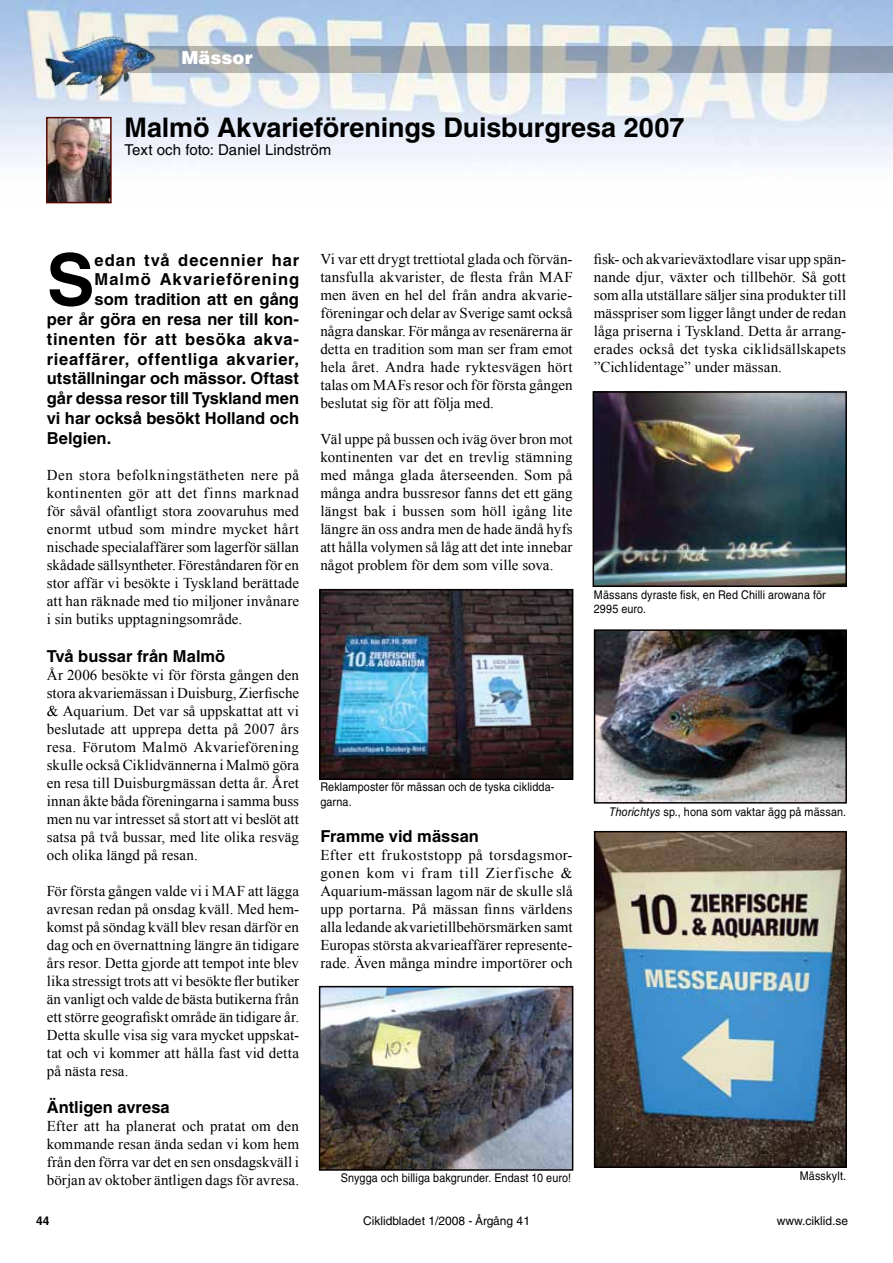
<style>
.page{position:relative;width:893px;height:1263px;background:#fff}
.page>*{position:absolute;margin:0;border:0;box-sizing:border-box;transform-origin:0 0}
.t1{font:700 71.7px "Helvetica LT Std";color:#000}
.t2{font:700 27px "Helvetica LT Std";letter-spacing:-.005em;color:#000}
.t3{font:900 18px "Helvetica LT Std";color:#fff}
.t4{font:700 16.5px "Helvetica LT Std";letter-spacing:.005em;color:#000}
.t5{font:700 16.5px "Helvetica LT Std";letter-spacing:.04em;color:#000}
.t6{font:700 16.5px "Helvetica LT Std";letter-spacing:.06em;color:#000}
.t7{font:700 16.5px "Helvetica LT Std";letter-spacing:.055em;color:#000}
.t8{font:15px/18px "Times New Roman";letter-spacing:.005em;color:#000;text-align:justify}
.t9{font:15px "Helvetica LT Std";letter-spacing:.005em;color:#000}
.t10{font:12px/14.4px "Helvetica LT Std";letter-spacing:.01em;color:#000;scale:.9 1}
.t11{font:12px "Helvetica LT Std";letter-spacing:.01em;color:#000}
.t12{font:700 12px "Helvetica LT Std";color:#000}
.s1{font-style:italic}
</style>
<div class="page">
<img style="left:0;top:0;width:893px;height:204px">
<svg style="left:160px;top:46px;width:733px;height:27px"></svg>
<img style="left:49px;top:120px;width:60px;height:80px">
<div style="left:46px;top:117px;width:66px;height:86px;border:2px solid #540701"></div>
<img style="left:33px;top:36px;width:127px;height:60px">
<img style="left:322px;top:592px;width:248px;height:185px">
<div style="left:319px;top:589px;width:254px;height:191px;border:2px solid #040000"></div>
<img style="left:322px;top:989px;width:248px;height:179px">
<div style="left:319px;top:986px;width:254px;height:185px;border:2px solid #040000"></div>
<img style="left:596px;top:394px;width:248px;height:190px">
<div style="left:593px;top:391px;width:254px;height:196px;border:2px solid #040000"></div>
<img style="left:597px;top:632px;width:247px;height:169px">
<div style="left:594px;top:629px;width:253px;height:175px;border:2px solid #040000"></div>
<img style="left:597px;top:834px;width:247px;height:331px">
<div style="left:594px;top:831px;width:253px;height:337px;border:2px solid #040000"></div>
<p class="t3" style="left:181px;top:46px;width:73px">Mässor</p>
<h2 class="t2" style="left:124px;top:111px;width:562px">Malmö Akvarieförenings Duisburgresa 2007</h2>
<p class="t9" style="left:124px;top:141px;width:209px">Text och foto: Daniel Lindström</p>
<h1 class="t1" style="left:47px;top:236px;width:49px">S</h1>
<p class="t7" style="left:95px;top:250px;width:206px">edan två decennier har</p>
<p class="t6" style="left:95px;top:269px;width:206px">Malmö Akvarieförening</p>
<p class="t4" style="left:95px;top:289px;width:206px">som tradition att en gång</p>
<p class="t4" style="left:47px;top:309px;width:254px">per år göra en resa ner till kon-</p>
<p class="t5" style="left:47px;top:329px;width:254px">tinenten för att besöka akva-</p>
<p class="t5" style="left:47px;top:349px;width:254px">rieaffärer, offentliga akvarier,</p>
<p class="t4" style="left:47px;top:368px;width:254px">utställningar och mässor. Oftast</p>
<p class="t4" style="left:47px;top:388px;width:254px">går dessa resor till Tyskland men</p>
<p class="t4" style="left:47px;top:408px;width:254px">vi har också besökt Holland och</p>
<p class="t4" style="left:47px;top:428px;width:66px">Belgien.</p>
<p class="t8" style="left:47px;top:465px;width:254px">Den stora befolkningstätheten nere på kontinenten gör att det finns marknad för såväl ofantligt stora zoovaruhus med enormt utbud som mindre mycket hårt nischade specialaffärer som lagerför sällan skådade sällsyntheter. Föreståndaren för en stor affär vi besökte i Tyskland berättade att han räknade med tio miljoner invånare i sin butiks upptagningsområde.</p>
<p class="t4" style="left:47px;top:646px;width:180px">Två bussar från Malmö</p>
<p class="t8" style="left:47px;top:665px;width:254px">År 2006 besökte vi för första gången den stora akvariemässan i Duisburg, Zierfische &amp; Aquarium. Det var så uppskattat att vi beslutade att upprepa detta på 2007 års resa. Förutom Malmö Akvarieförening skulle också Ciklidvännerna i Malmö göra en resa till Duisburgmässan detta år. Året innan åkte båda föreningarna i samma buss men nu var intresset så stort att vi beslöt att satsa på två bussar, med lite olika resväg och olika längd på resan.</p>
<p class="t8" style="left:47px;top:881px;width:254px">För första gången valde vi i MAF att lägga avresan redan på onsdag kväll. Med hem&shy;komst på söndag kväll blev resan därför en dag och en övernattning längre än tidigare års resor. Detta gjorde att tempot inte blev lika stressigt trots att vi besökte fler butiker än vanligt och valde de bästa butikerna från ett större geografiskt område än tidigare år.<br>Detta skulle visa sig vara mycket uppskat&shy;tat och vi kommer att hålla fast vid detta på nästa resa.</p>
<p class="t4" style="left:47px;top:1097px;width:125px">Äntligen avresa</p>
<p class="t8" style="left:47px;top:1117px;width:254px">Efter att ha planerat och pratat om den kommande resan ända sedan vi kom hem från den förra var det en sen onsdagskväll i början av oktober äntligen dags för avresa.</p>
<p class="t8" style="left:320px;top:250px;width:254px">Vi var ett drygt trettiotal glada och förvän&shy;tansfulla akvarister, de flesta från MAF men även en hel del från andra akvarie&shy;föreningar och delar av Sverige samt också några danskar. För många av resenärerna är detta en tradition som man ser fram emot hela året. Andra hade ryktesvägen hört talas om MAFs resor och för första gången beslutat sig för att följa med.</p>
<p class="t8" style="left:320px;top:430px;width:254px">Väl uppe på bussen och iväg över bron mot kontinenten var det en trevlig stämning med många glada återseenden. Som på många andra bussresor fanns det ett gäng längst bak i bussen som höll igång lite längre än oss andra men de hade ändå hyfs att hålla volymen så låg att det inte innebar något problem för dem som ville sova.</p>
<p class="t10" style="left:320px;top:780px;width:262px">Reklamposter för mässan och de tyska ciklidda&shy;garna.</p>
<p class="t4" style="left:320px;top:826px;width:160px">Framme vid mässan</p>
<p class="t8" style="left:320px;top:846px;width:254px">Efter ett frukoststopp på torsdagsmor&shy;gonen kom vi fram till Zierfische &amp; Aquarium-mässan lagom när de skulle slå upp portarna. På mässan finns världens alla ledande akvarietillbehörsmärken samt Europas största akvarieaffärer represente&shy;rade. Även många mindre importörer och</p>
<p class="t10" style="left:341px;top:1170px;width:257px">Snygga och billiga bakgrunder. Endast 10 euro!</p>
<p class="t8" style="left:594px;top:250px;width:254px">fisk- och akvarieväxtodlare visar upp spän&shy;nande djur, växter och tillbehör. Så gott som alla utställare säljer sina produkter till mässpriser som ligger långt under de redan låga priserna i Tyskland. Detta år arrang&shy;erades också det tyska ciklidsällskapets ”Cichlidentage” under mässan.</p>
<p class="t10" style="left:594px;top:587px;width:259px">Mässans dyraste fisk, en Red Chilli arowana för<br>2995 euro.</p>
<p class="t10" style="left:610px;top:805px;width:264px"><span class="s1">Thorichtys</span> sp., hona som vaktar ägg på mässan.</p>
<p class="t10" style="left:800px;top:1169px;width:53px">Mässkylt.</p>
<p class="t12" style="left:36px;top:1214px;width:15px">44</p>
<p class="t11" style="left:363px;top:1214px;width:168px">Ciklidbladet 1/2008 - Årgång 41</p>
<p class="t11" style="left:777px;top:1214px;width:73px">www.ciklid.se</p>
</div>
